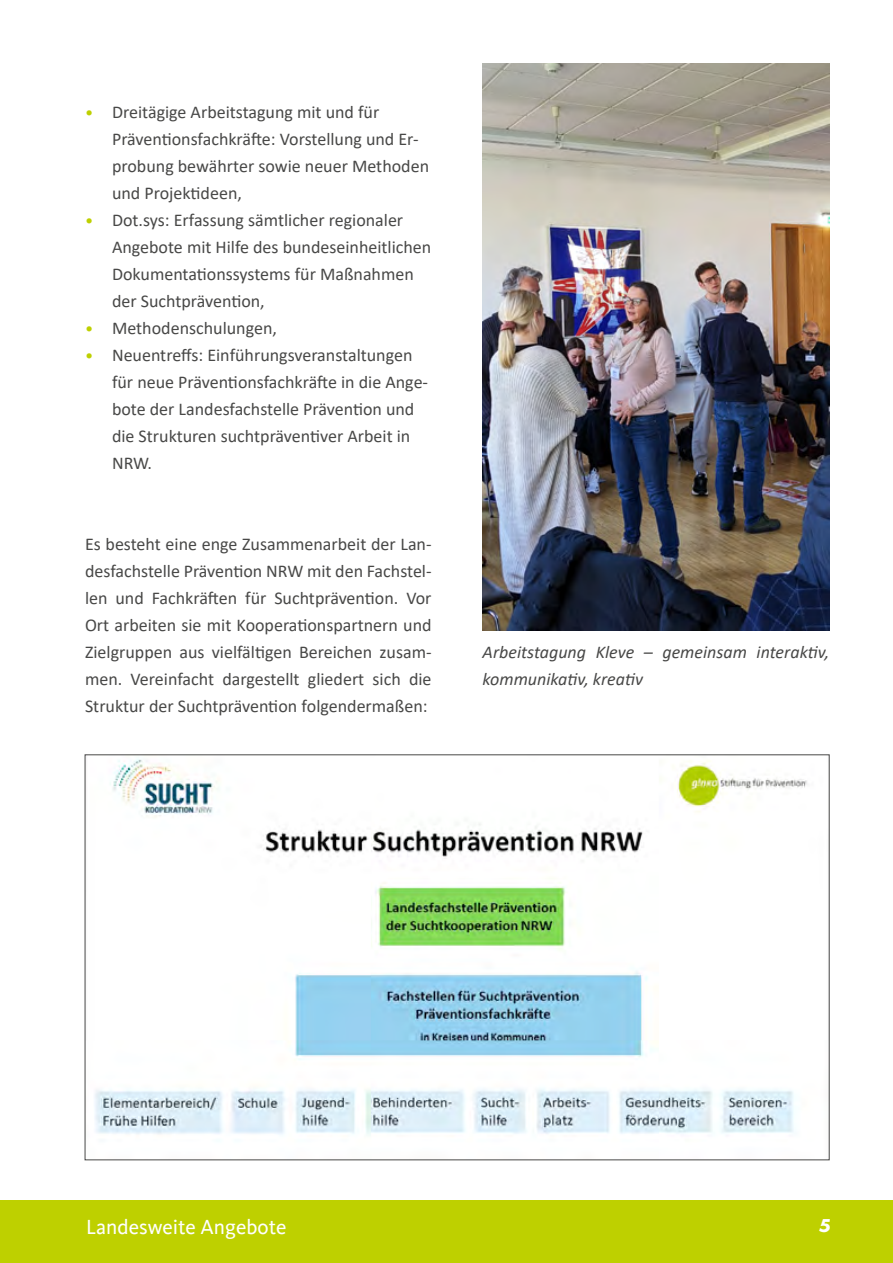
<style>
.page{position:relative;width:893px;height:1263px;background:#fff}
.page>*{position:absolute;margin:0;border:0;box-sizing:border-box;transform-origin:0 0}
.t1{font:21px "Kievit";color:#fff}
.Ginko_Bildunterschrift{font:18px/27px "Calibri";color:#484847}
.Ginko_Bildunterschrift-2{font:italic 18px/27px "Calibri";color:#484847}
.t2{font:italic 700 18px "Futon";color:#fff}
.s1{font-size:16.5px;color:#bed000}
</style>
<div class="page">
<div style="left:0;top:1200px;width:893px;height:63px;background:#bed000"></div>
<img style="left:94px;top:759px;width:713px;height:376px">
<img style="left:483px;top:64px;width:346px;height:567px">
<p class="Ginko_Bildunterschrift" style="left:112px;top:98px;width:319px;text-indent:-27px"><span class="s1">•</span> Dreitägige Arbeitstagung mit und für Präventionsfachkräfte: Vorstellung und Er&shy;probung bewährter sowie neuer Methoden und Projektideen,</p>
<p class="Ginko_Bildunterschrift" style="left:112px;top:206px;width:321px;text-indent:-27px"><span class="s1">•</span> Dot.sys: Erfassung sämtlicher regionaler Angebote mit Hilfe des bundeseinheitlichen Dokumentationssystems für Maßnahmen der Suchtprävention,</p>
<p class="Ginko_Bildunterschrift" style="left:85px;top:314px;width:193px"><span class="s1">•</span> Methodenschulungen,</p>
<p class="Ginko_Bildunterschrift" style="left:112px;top:341px;width:318px;text-indent:-27px"><span class="s1">•</span> Neuentreffs: Einführungsveranstaltungen für neue Präventionsfachkräfte in die Ange&shy;bote der Landesfachstelle Prävention und die Strukturen suchtpräventiver Arbeit in NRW.</p>
<p class="Ginko_Bildunterschrift" style="left:85px;top:530px;width:348px;text-align:justify">Es besteht eine enge Zusammenarbeit der Lan&shy;desfachstelle Prävention NRW mit den Fachstel&shy;len und Fachkräften für Suchtprävention. Vor Ort arbeiten sie mit Kooperationspartnern und Zielgruppen aus vielfältigen Bereichen zusam&shy;men. Vereinfacht dargestellt gliedert sich die Struktur der Suchtprävention folgendermaßen:</p>
<p class="Ginko_Bildunterschrift-2" style="left:483px;top:638px;width:348px">Arbeitstagung Kleve – gemeinsam interaktiv, kommunikativ, kreativ</p>
<p class="t1" style="left:86px;top:1215px;width:202px">Landesweite Angebote</p>
<p class="t2" style="left:820px;top:1216px;width:12px">5</p>
</div>
